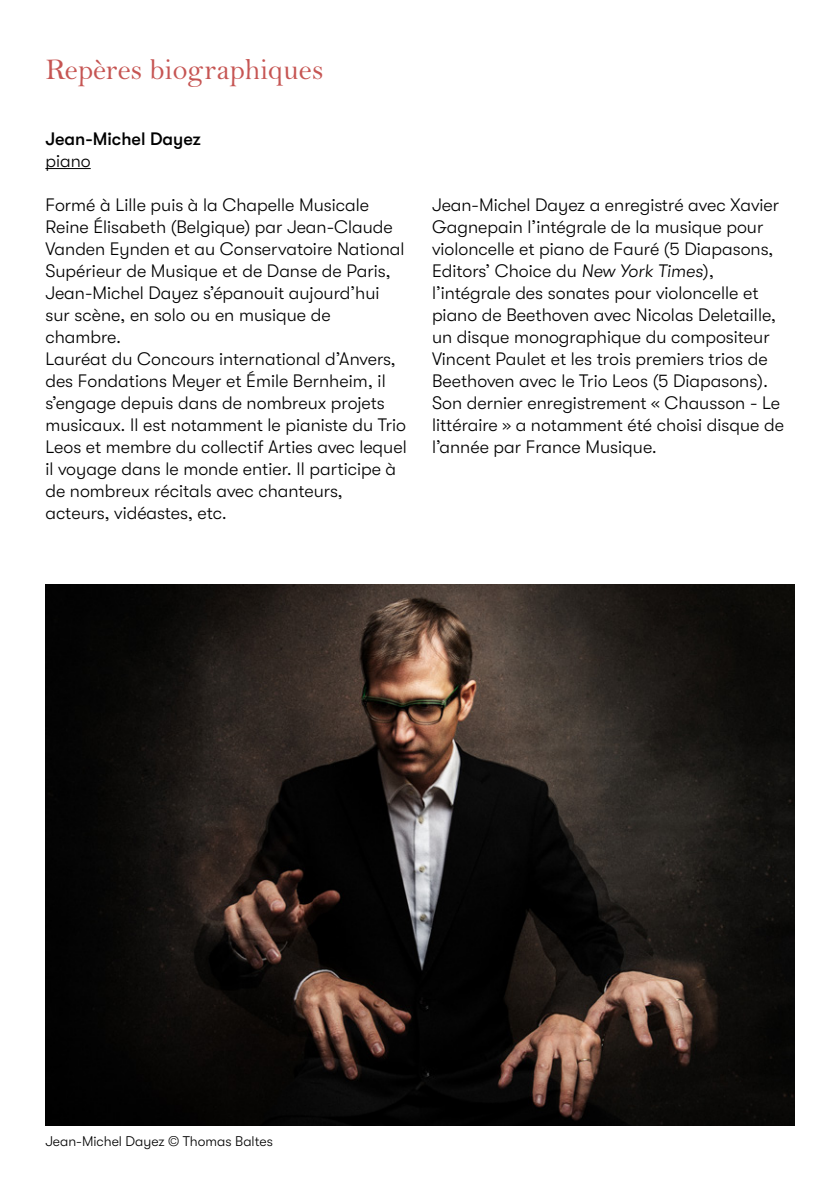
<style>
.page{position:relative;width:840px;height:1191px;background:#fff}
.page>*{position:absolute;margin:0;border:0;box-sizing:border-box;transform-origin:0 0}
.t1{font:30px "Bell MT Std";color:#c65553}
.t2{font:300 18px/22px "GT Walsheim";color:#000}
.t3{font:500 18px "GT Walsheim";color:#000}
.t4{font:300 14px "GT Walsheim";color:#000}
.s1{font-style:italic}
</style>
<div class="page">
<hr style="left:45px;top:168px;width:46px;height:1px;background:#000">
<img style="left:45px;top:585px;width:749px;height:540px">
<h1 class="t1" style="left:45px;top:52px;width:279px">Repères biographiques</h1>
<p class="t3" style="left:45px;top:128px;width:157px">Jean-Michel Dayez</p>
<p class="t2" style="left:45px;top:150px;width:47px">piano</p>
<p class="t2" style="left:45px;top:194px;width:362px">Formé à Lille puis à la Chapelle Musicale Reine Élisabeth (Belgique) par Jean-Claude Vanden Eynden et au Conservatoire National Supérieur de Musique et de Danse de Paris, Jean-Michel Dayez s’épanouit aujourd’hui sur scène, en solo ou en musique de chambre.<br>Lauréat du Concours international d’Anvers, des Fondations Meyer et Émile Bernheim, il s’engage depuis dans de nombreux projets musicaux. Il est notamment le pianiste du Trio Leos et membre du collectif Arties avec lequel il voyage dans le monde entier. Il participe à de nombreux récitals avec chanteurs, acteurs, vidéastes, etc.</p>
<p class="t2" style="left:432px;top:194px;width:353px">Jean-Michel Dayez a enregistré avec Xavier Gagnepain l’intégrale de la musique pour violoncelle et piano de Fauré (5 Diapasons, Editors’ Choice du <span class="s1">New York Times</span>), l’intégrale des sonates pour violoncelle et piano de Beethoven avec Nicolas Deletaille, un disque monographique du compositeur Vincent Paulet et les trois premiers trios de Beethoven avec le Trio Leos (5 Diapasons).<br>Son dernier enregistrement « Chausson - Le littéraire » a notamment été choisi disque de l’année par France Musique.</p>
<p class="t4" style="left:45px;top:1133px;width:229px">Jean-Michel Dayez © Thomas Baltes</p>
</div>
